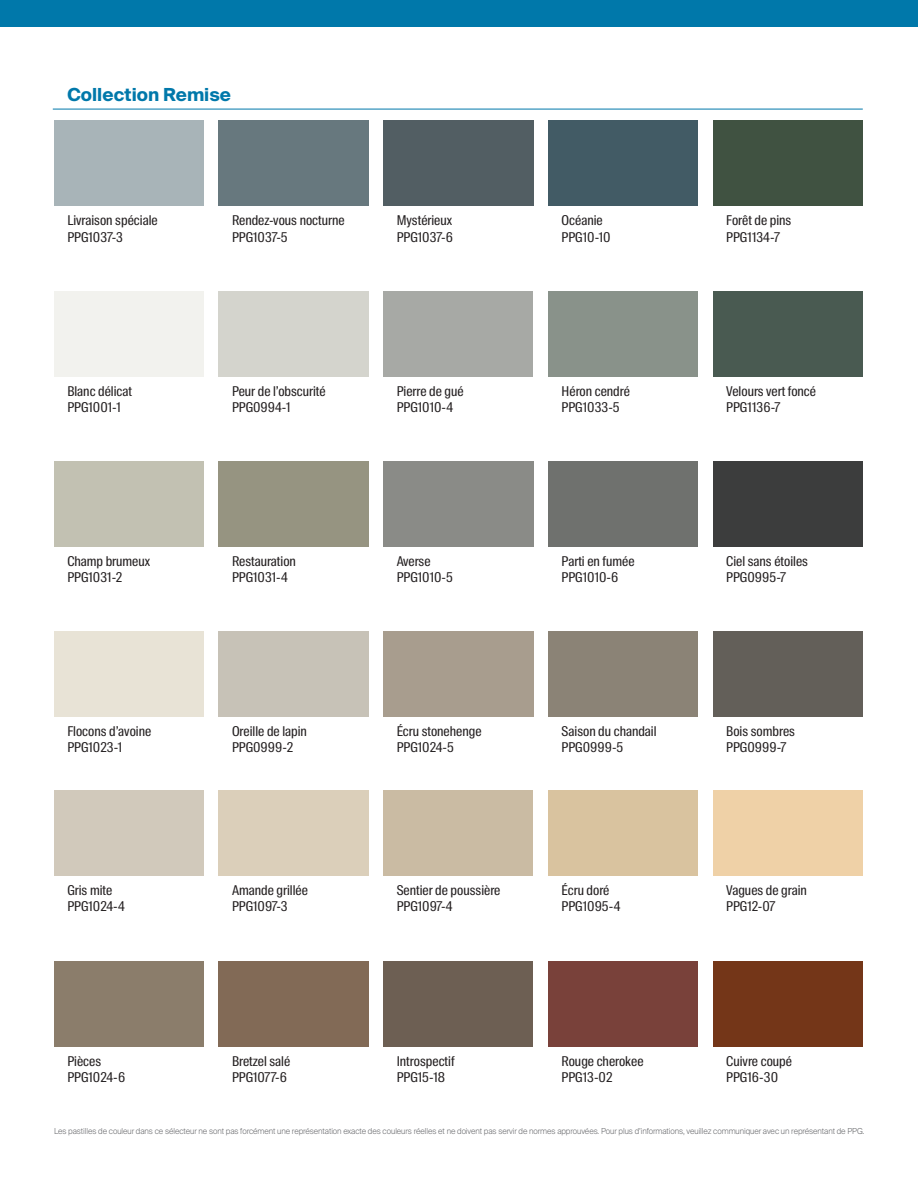
<style>
.page{position:relative;width:918px;height:1188px;background:#fff}
.page>*{position:absolute;margin:0;border:0;box-sizing:border-box;transform-origin:0 0}
.t1{font:700 18px "Suisse Intl";color:#0078aa}
.t2{font:13.5px/16.2px "Suisse Intl Cond";color:#231f20}
.t3{font:300 8.25px "Suisse Intl";letter-spacing:-.01em;color:#6c6d70;scale:.96 1}
</style>
<div class="page">
<div style="left:0;top:0;width:918px;height:27px;background:#0078aa"></div>
<hr style="left:53px;top:109px;width:810px;height:1px;background:#0078aa">
<div style="left:54px;top:291px;width:150px;height:86px;background:#f2f2ee"></div>
<div style="left:548px;top:121px;width:150px;height:85px;background:#425b65"></div>
<div style="left:548px;top:291px;width:150px;height:86px;background:#89928a"></div>
<div style="left:219px;top:631px;width:150px;height:86px;background:#c7c2b7"></div>
<div style="left:54px;top:961px;width:150px;height:86px;background:#8b7d6b"></div>
<div style="left:219px;top:461px;width:150px;height:86px;background:#969481"></div>
<div style="left:713px;top:291px;width:150px;height:86px;background:#495a51"></div>
<div style="left:219px;top:790px;width:150px;height:86px;background:#dbcfba"></div>
<div style="left:548px;top:631px;width:150px;height:86px;background:#8b8376"></div>
<div style="left:713px;top:121px;width:150px;height:85px;background:#405241"></div>
<div style="left:548px;top:961px;width:150px;height:86px;background:#79413a"></div>
<div style="left:713px;top:461px;width:150px;height:86px;background:#3c3d3d"></div>
<div style="left:54px;top:631px;width:150px;height:86px;background:#e8e3d6"></div>
<div style="left:713px;top:961px;width:150px;height:86px;background:#743618"></div>
<div style="left:383px;top:291px;width:150px;height:86px;background:#a7a9a5"></div>
<div style="left:713px;top:631px;width:150px;height:86px;background:#635f59"></div>
<div style="left:383px;top:790px;width:150px;height:86px;background:#cabba3"></div>
<div style="left:383px;top:121px;width:150px;height:85px;background:#525e63"></div>
<div style="left:54px;top:461px;width:150px;height:86px;background:#c2c1b2"></div>
<div style="left:383px;top:631px;width:150px;height:86px;background:#a89d8e"></div>
<div style="left:548px;top:461px;width:150px;height:86px;background:#6f716e"></div>
<div style="left:219px;top:961px;width:150px;height:86px;background:#826a56"></div>
<div style="left:219px;top:291px;width:150px;height:86px;background:#d4d4cd"></div>
<div style="left:713px;top:790px;width:150px;height:86px;background:#efd1a7"></div>
<div style="left:54px;top:121px;width:150px;height:85px;background:#a8b4b8"></div>
<div style="left:219px;top:121px;width:150px;height:85px;background:#67787e"></div>
<div style="left:548px;top:790px;width:150px;height:86px;background:#d9c39f"></div>
<div style="left:383px;top:961px;width:150px;height:86px;background:#6d5f53"></div>
<div style="left:54px;top:790px;width:150px;height:86px;background:#d1c9bb"></div>
<div style="left:383px;top:461px;width:150px;height:86px;background:#8a8b87"></div>
<h1 class="t1" style="left:67px;top:85px;width:165px">Collection Remise</h1>
<p class="t2" style="left:67px;top:213px;width:92px">Livraison spéciale<br>PPG1037-3</p>
<p class="t2" style="left:232px;top:213px;width:114px">Rendez-vous nocturne<br>PPG1037-5</p>
<p class="t2" style="left:397px;top:213px;width:58px">Mystérieux<br>PPG1037-6</p>
<p class="t2" style="left:562px;top:213px;width:50px">Océanie<br>PPG10-10</p>
<p class="t2" style="left:726px;top:213px;width:67px">Forêt de pins<br>PPG1134-7</p>
<p class="t2" style="left:67px;top:383px;width:66px">Blanc délicat<br>PPG1001-1</p>
<p class="t2" style="left:232px;top:383px;width:95px">Peur de l’obscurité<br>PPG0994-1</p>
<p class="t2" style="left:397px;top:383px;width:68px">Pierre de gué<br>PPG1010-4</p>
<p class="t2" style="left:562px;top:383px;width:70px">Héron cendré<br>PPG1033-5</p>
<p class="t2" style="left:726px;top:383px;width:91px">Velours vert foncé<br>PPG1136-7</p>
<p class="t2" style="left:67px;top:553px;width:84px">Champ brumeux<br>PPG1031-2</p>
<p class="t2" style="left:232px;top:553px;width:65px">Restauration<br>PPG1031-4</p>
<p class="t2" style="left:397px;top:553px;width:58px">Averse<br>PPG1010-5</p>
<p class="t2" style="left:562px;top:553px;width:75px">Parti en fumée<br>PPG1010-6</p>
<p class="t2" style="left:726px;top:553px;width:83px">Ciel sans étoiles<br>PPG0995-7</p>
<p class="t2" style="left:67px;top:723px;width:85px">Flocons d’avoine<br>PPG1023-1</p>
<p class="t2" style="left:397px;top:723px;width:86px">Écru stonehenge<br>PPG1024-5</p>
<p class="t2" style="left:232px;top:723px;width:76px">Oreille de lapin<br>PPG0999-2</p>
<p class="t2" style="left:562px;top:723px;width:96px">Saison du chandail<br>PPG0999-5</p>
<p class="t2" style="left:726px;top:723px;width:70px">Bois sombres<br>PPG0999-7</p>
<p class="t2" style="left:67px;top:882px;width:59px">Gris mite<br>PPG1024-4</p>
<p class="t2" style="left:232px;top:882px;width:77px">Amande grillée<br>PPG1097-3</p>
<p class="t2" style="left:397px;top:882px;width:105px">Sentier de poussière<br>PPG1097-4</p>
<p class="t2" style="left:562px;top:882px;width:61px">Écru doré<br>PPG1095-4</p>
<p class="t2" style="left:726px;top:882px;width:82px">Vagues de grain<br>PPG12-07</p>
<p class="t2" style="left:67px;top:1053px;width:59px">Pièces<br>PPG1024-6</p>
<p class="t2" style="left:232px;top:1053px;width:60px">Bretzel salé<br>PPG1077-6</p>
<p class="t2" style="left:397px;top:1053px;width:59px">Introspectif<br>PPG15-18</p>
<p class="t2" style="left:562px;top:1053px;width:84px">Rouge cherokee<br>PPG13-02</p>
<p class="t2" style="left:726px;top:1053px;width:67px">Cuivre coupé<br>PPG16-30</p>
<p class="t3" style="left:54px;top:1126px;width:846px">Les pastilles de couleur dans ce sélecteur ne sont pas forcément une représentation exacte des couleurs réelles et ne doivent pas servir de normes approuvées. Pour plus d’informations, veuillez communiquer avec un représentant de PPG.</p>
</div>
